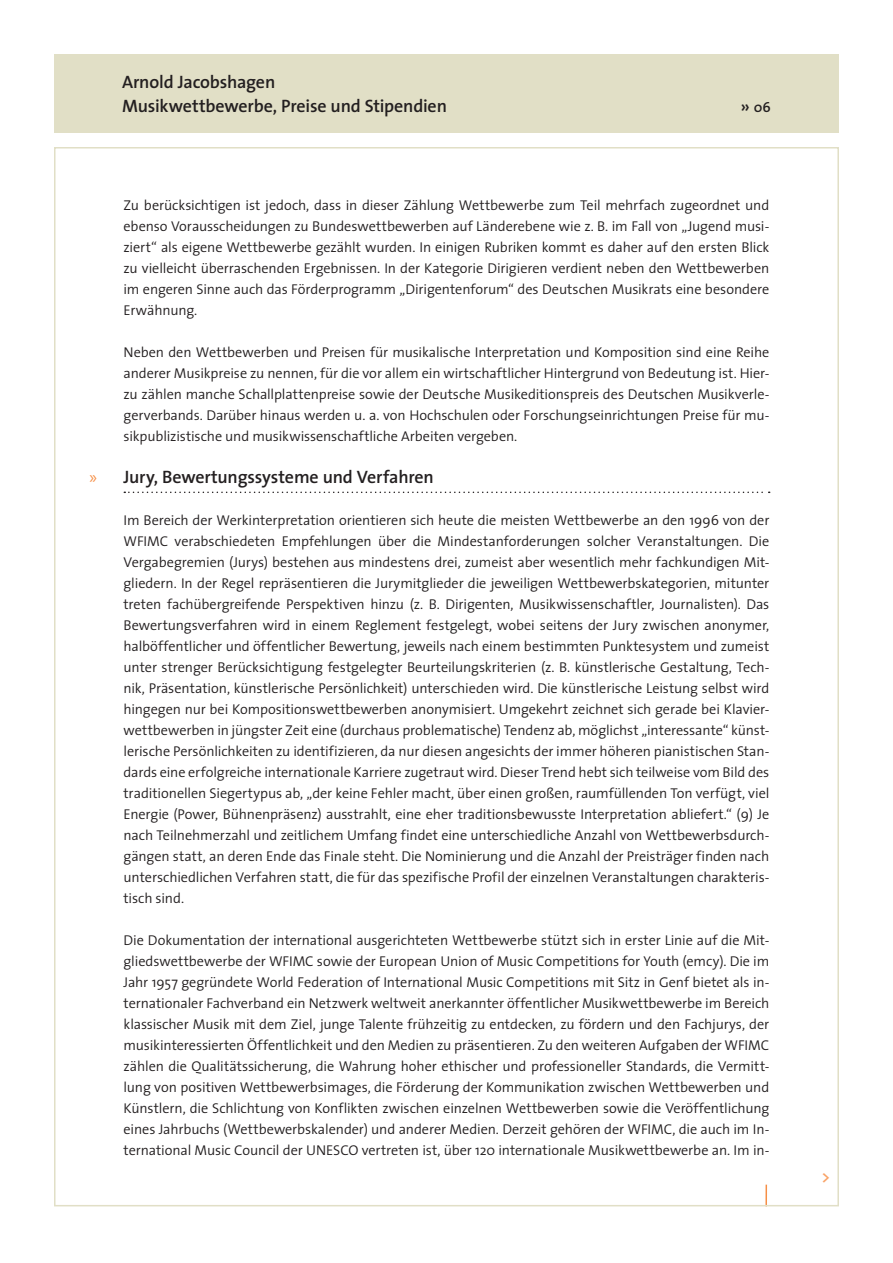
<style>
.page{position:relative;width:893px;height:1263px;background:#fff}
.page>*{position:absolute;margin:0;border:0;box-sizing:border-box;transform-origin:0 0}
.t1{font:600 18px/24px "The Sans";letter-spacing:-.01em;color:#231f20}
.t2{font:600 16.5px "The Sans";color:#f9a367}
.Fließtext{font:300 14.25px/21px "The Sans";letter-spacing:-.01em;color:#231f20;text-align:justify}
.t3{font:600 14.25px "The Sans";color:#231f20}
.s1{font-size:18px}
.s2{font-family:"Myriad Pro";font-weight:400;color:#f68f46}
</style>
<div class="page">
<hr style="left:765px;top:1184px;width:2px;height:22px;background:#f68f46">
<div style="left:54px;top:54px;width:785px;height:79px;background:#e1dfc6"></div>
<svg style="left:124px;top:492px;width:646px;height:1px"></svg>
<p class="t1" style="left:122px;top:70px;width:326px">Arnold Jacobshagen<br>Musikwettbewerbe, Preise und Stipendien</p>
<p class="t3" style="left:741px;top:98px;width:32px"><span class="s1">»</span> 06</p>
<p class="Fließtext" style="left:124px;top:195px;width:647px">Zu berücksichtigen ist jedoch, dass in dieser Zählung Wettbewerbe zum Teil mehrfach zugeordnet und ebenso Vorausscheidungen zu Bundeswettbewerben auf Länderebene wie z. B. im Fall von „Jugend musi&shy;ziert“ als eigene Wettbewerbe gezählt wurden. In einigen Rubriken kommt es daher auf den ersten Blick zu vielleicht überraschenden Ergebnissen. In der Kategorie Dirigieren verdient neben den Wettbewerben im engeren Sinne auch das Förderprogramm „Dirigentenforum“ des Deutschen Musikrats eine besondere Erwähnung.</p>
<p class="Fließtext" style="left:124px;top:342px;width:647px">Neben den Wettbewerben und Preisen für musikalische Interpretation und Komposition sind eine Reihe anderer Musikpreise zu nennen, für die vor allem ein wirtschaftlicher Hintergrund von Bedeutung ist. Hier&shy;zu zählen manche Schallplattenpreise sowie der Deutsche Musikeditionspreis des Deutschen Musikverle&shy;gerverbands. Darüber hinaus werden u. a. von Hochschulen oder Forschungseinrichtungen Preise für mu&shy;sikpublizistische und musikwissenschaftliche Arbeiten vergeben.</p>
<p class="t1" style="left:90px;top:465px;width:346px"><span class="s2">»</span> Jury, Bewertungssysteme und Verfahren</p>
<p class="Fließtext" style="left:124px;top:510px;width:647px">Im Bereich der Werkinterpretation orientieren sich heute die meisten Wettbewerbe an den 1996 von der WFIMC verabschiedeten Empfehlungen über die Mindestanforderungen solcher Veranstaltungen. Die Vergabegremien (Jurys) bestehen aus mindestens drei, zumeist aber wesentlich mehr fachkundigen Mit&shy;gliedern. In der Regel repräsentieren die Jurymitglieder die jeweiligen Wettbewerbskategorien, mitunter treten fachübergreifende Perspektiven hinzu (z. B. Dirigenten, Musikwissenschaftler, Journalisten). Das Bewertungsverfahren wird in einem Reglement festgelegt, wobei seitens der Jury zwischen anonymer, halböffentlicher und öffentlicher Bewertung, jeweils nach einem bestimmten Punktesystem und zumeist unter strenger Berücksichtigung festgelegter Beurteilungskriterien (z. B. künstlerische Gestaltung, Tech&shy;nik, Präsentation, künstlerische Persönlichkeit) unterschieden wird. Die künstlerische Leistung selbst wird hingegen nur bei Kompositionswettbewerben anonymisiert. Umgekehrt zeichnet sich gerade bei Klavier&shy;wettbewerben in jüngster Zeit eine (durchaus problematische) Tendenz ab, möglichst „interessante“ künst&shy;lerische Persönlichkeiten zu identifizieren, da nur diesen angesichts der immer höheren pianistischen Stan&shy;dards eine erfolgreiche internationale Karriere zugetraut wird. Dieser Trend hebt sich teilweise vom Bild des traditionellen Siegertypus ab, „der keine Fehler macht, über einen großen, raumfüllenden Ton verfügt, viel Energie (Power, Bühnenpräsenz) ausstrahlt, eine eher traditionsbewusste Interpretation abliefert.“ (9) Je nach Teilnehmerzahl und zeitlichem Umfang findet eine unterschiedliche Anzahl von Wettbewerbsdurch&shy;gängen statt, an deren Ende das Finale steht. Die Nominierung und die Anzahl der Preisträger finden nach unterschiedlichen Verfahren statt, die für das spezifische Profil der einzelnen Veranstaltungen charakteris&shy;tisch sind.</p>
<p class="Fließtext" style="left:124px;top:930px;width:647px">Die Dokumentation der international ausgerichteten Wettbewerbe stützt sich in erster Linie auf die Mit&shy;gliedswettbewerbe der WFIMC sowie der European Union of Music Competitions for Youth (emcy). Die im Jahr 1957 gegründete World Federation of International Music Competitions mit Sitz in Genf bietet als in&shy;ternationaler Fachverband ein Netzwerk weltweit anerkannter öffentlicher Musikwettbewerbe im Bereich klassischer Musik mit dem Ziel, junge Talente frühzeitig zu entdecken, zu fördern und den Fachjurys, der musikinteressierten Öffentlichkeit und den Medien zu präsentieren. Zu den weiteren Aufgaben der WFIMC zählen die Qualitätssicherung, die Wahrung hoher ethischer und professioneller Standards, die Vermitt&shy;lung von positiven Wettbewerbsimages, die Förderung der Kommunikation zwischen Wettbewerben und Künstlern, die Schlichtung von Konflikten zwischen einzelnen Wettbewerben sowie die Veröffentlichung eines Jahrbuchs (Wettbewerbskalender) und anderer Medien. Derzeit gehören der WFIMC, die auch im In&shy;ternational Music Council der UNESCO vertreten ist, über 120 internationale Musikwettbewerbe an. Im in-</p>
<p class="t2" style="left:822px;top:1166px;width:10px">&gt;</p>
</div>
